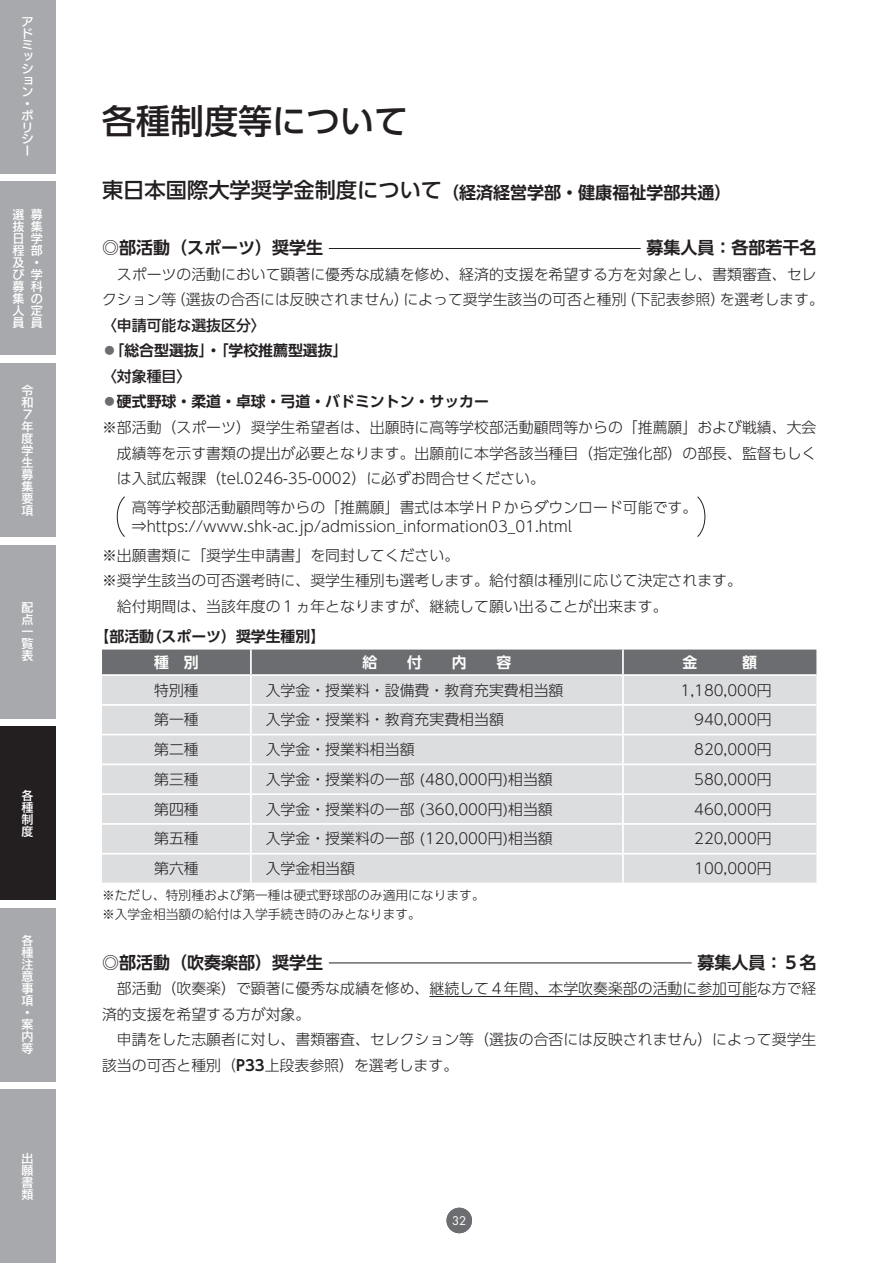
<style>
.page{position:relative;width:893px;height:1263px;background:#fff}
.page>*{position:absolute;margin:0;border:0;box-sizing:border-box;transform-origin:0 0}
.t1{font:500 34.05px "UD Shin Go Pr 6";color:#231f20}
.t2{font:700 16.95px "UD Shin Go Pr 6 De";color:#231f20}
.t3{font:300 14.85px/25.5px "UD Shin Go Pr 6";color:#231f20}
.t4{font:700 14.85px "UD Shin Go Pr 6 De";color:#231f20}
.t5{font:500 14.85px "UD Shin Go Pr 6";color:#231f20}
.t6{font:700 14.85px "UD Shin Go Pr 6 De";color:#fff}
.t7{font:300 12.75px/19.2px "UD Shin Go Pr 6";color:#231f20}
.t8{font:12px/12px "New Rodin Pro DB";color:#fff;text-align:justify}
.t9{font:11.7px/11.7px "New Rodin Pro DB";color:#fff}
.t10{font:11.7px "Futura";color:#fff}
.s1{font-family:"UD Shin Go Pr 6";font-weight:500;font-size:21.3px}
.s2{font-family:"UD Shin Go Pr 6";font-weight:300;color:#6c6d70}
.s3{font-family:"UD Shin Go Pr 6 De";font-weight:700}
</style>
<div class="page">
<hr style="left:429px;top:996px;width:328px;height:1px;background:#231f20">
<hr style="left:329px;top:248px;width:312px;height:1px;background:#231f20">
<hr style="left:329px;top:962px;width:363px;height:1px;background:#231f20">
<svg style="left:117px;top:496px;width:8px;height:41px"></svg>
<svg style="left:697px;top:496px;width:8px;height:41px"></svg>
<div style="left:102px;top:649px;width:714px;height:25px;background:#6c6d70"></div>
<div style="left:102px;top:676px;width:714px;height:206px;background:#dcdddf"></div>
<hr style="left:250px;top:649px;width:2px;height:25px;background:#fff">
<hr style="left:622px;top:649px;width:2px;height:25px;background:#fff">
<hr style="left:250px;top:676px;width:2px;height:28px;background:#fff">
<hr style="left:622px;top:676px;width:2px;height:28px;background:#fff">
<hr style="left:102px;top:704px;width:149px;height:2px;background:#fff">
<hr style="left:251px;top:704px;width:372px;height:2px;background:#fff">
<hr style="left:250px;top:706px;width:2px;height:28px;background:#fff">
<hr style="left:623px;top:704px;width:193px;height:2px;background:#fff">
<hr style="left:622px;top:706px;width:2px;height:28px;background:#fff">
<hr style="left:102px;top:734px;width:149px;height:1px;background:#fff">
<hr style="left:251px;top:734px;width:372px;height:1px;background:#fff">
<hr style="left:250px;top:735px;width:2px;height:28px;background:#fff">
<hr style="left:623px;top:734px;width:193px;height:1px;background:#fff">
<hr style="left:622px;top:735px;width:2px;height:28px;background:#fff">
<hr style="left:102px;top:763px;width:149px;height:2px;background:#fff">
<hr style="left:251px;top:763px;width:372px;height:2px;background:#fff">
<hr style="left:250px;top:765px;width:2px;height:28px;background:#fff">
<hr style="left:623px;top:763px;width:193px;height:2px;background:#fff">
<hr style="left:622px;top:765px;width:2px;height:28px;background:#fff">
<hr style="left:102px;top:793px;width:149px;height:2px;background:#fff">
<hr style="left:251px;top:793px;width:372px;height:2px;background:#fff">
<hr style="left:250px;top:795px;width:2px;height:28px;background:#fff">
<hr style="left:623px;top:793px;width:193px;height:2px;background:#fff">
<hr style="left:622px;top:795px;width:2px;height:28px;background:#fff">
<hr style="left:102px;top:823px;width:149px;height:2px;background:#fff">
<hr style="left:251px;top:823px;width:372px;height:2px;background:#fff">
<hr style="left:250px;top:825px;width:2px;height:28px;background:#fff">
<hr style="left:623px;top:823px;width:193px;height:2px;background:#fff">
<hr style="left:622px;top:825px;width:2px;height:28px;background:#fff">
<hr style="left:102px;top:853px;width:149px;height:1px;background:#fff">
<hr style="left:251px;top:853px;width:372px;height:1px;background:#fff">
<hr style="left:250px;top:854px;width:2px;height:28px;background:#fff">
<hr style="left:623px;top:853px;width:193px;height:1px;background:#fff">
<hr style="left:622px;top:854px;width:2px;height:28px;background:#fff">
<div style="left:446px;top:1208px;width:26px;height:25px;background:#6c6d70;border-radius:50%"></div>
<div style="left:0;top:0;width:55px;height:174px;background:#a8a9ad"></div>
<div style="left:0;top:181px;width:55px;height:174px;background:#a8a9ad"></div>
<div style="left:0;top:363px;width:55px;height:174px;background:#a8a9ad"></div>
<div style="left:0;top:544px;width:55px;height:174px;background:#a8a9ad"></div>
<div style="left:0;top:907px;width:55px;height:174px;background:#a8a9ad"></div>
<div style="left:0;top:1089px;width:55px;height:174px;background:#a8a9ad"></div>
<div style="left:0;top:726px;width:55px;height:174px;background:#231f20"></div>
<p class="t9" style="left:22px;top:15px;width:13px">アドミッション・ポリシー</p>
<p class="t8" style="left:13px;top:207px;width:13px;text-align:left">選抜日程及び募集人員</p>
<p class="t8" style="left:31px;top:207px;width:13px;text-align:left">募集学部・学科の定員</p>
<p class="t8" style="left:22px;top:383px;width:13px">令和７年度学生募集要項</p>
<p class="t8" style="left:22px;top:600px;width:13px">配点一覧表</p>
<p class="t8" style="left:22px;top:788px;width:13px">各種制度</p>
<p class="t8" style="left:22px;top:933px;width:13px;text-align:left">各種注意事項・案内等</p>
<p class="t8" style="left:22px;top:1152px;width:13px">出願書類</p>
<h1 class="t1" style="left:102px;top:94px;width:308px">各種制度等について</h1>
<p class="t2" style="left:102px;top:179px;width:631px"><span class="s1">東日本国際大学奨学金制度について</span>（経済経営学部・健康福祉学部共通）</p>
<p class="t2" style="left:102px;top:234px;width:223px">◎部活動（スポーツ）奨学生</p>
<p class="t2" style="left:646px;top:234px;width:172px">募集人員：各部若干名</p>
<p class="t3" style="left:102px;top:261px;width:723px">　スポーツの活動において顕著に優秀な成績を修め、経済的支援を希望する方を対象とし、書類審査、セレクション等（選抜の合否には反映されません）によって奨学生該当の可否と種別（下記表参照）を選考します。</p>
<p class="t5" style="left:102px;top:313px;width:165px">〈申請可能な選抜区分〉</p>
<p class="t4" style="left:102px;top:339px;width:247px"><span class="s2">◦</span>「総合型選抜」・「学校推薦型選抜」</p>
<p class="t5" style="left:102px;top:364px;width:91px">〈対象種目〉</p>
<p class="t4" style="left:102px;top:390px;width:388px"><span class="s2">◦</span>硬式野球・柔道・卓球・弓道・バドミントン・サッカー</p>
<p class="t3" style="left:117px;top:414px;width:701px;text-align:justify;text-indent:-15px">※部活動（スポーツ）奨学生希望者は、出願時に高等学校部活動顧問等からの「推薦願」および戦績、大会成績等を示す書類の提出が必要となります。出願前に本学各該当種目（指定強化部）の部長、監督もしくは入試広報課（tel.0246-35-0002）に必ずお問合せください。</p>
<p class="t3" style="left:132px;top:497px;width:567px;line-height:19.2px">高等学校部活動顧問等からの「推薦願」書式は本学ＨＰからダウンロード可能です。⇒https://www.shk-ac.jp/admission_information03_01.html</p>
<p class="t3" style="left:102px;top:542px;width:641px">※出願書類に「奨学生申請書」を同封してください。<br>※奨学生該当の可否選考時に、奨学生種別も選考します。給付額は種別に応じて決定されます。　給付期間は、当該年度の１ヵ年となりますが、継続して願い出ることが出来ます。</p>
<p class="t4" style="left:95px;top:625px;width:232px">【部活動（スポーツ）奨学生種別】</p>
<p class="t6" style="left:154px;top:650px;width:46px">種　別</p>
<p class="t3" style="left:154px;top:677px;width:46px">特別種</p>
<p class="t3" style="left:266px;top:677px;width:299px">入学金・授業料・設備費・教育充実費相当額</p>
<p class="t3" style="left:680px;top:677px;width:93px">1,180,000円</p>
<p class="t3" style="left:154px;top:706px;width:46px">第一種</p>
<p class="t3" style="left:266px;top:706px;width:240px">入学金・授業料・教育充実費相当額</p>
<p class="t3" style="left:694px;top:706px;width:79px">940,000円</p>
<p class="t3" style="left:154px;top:736px;width:46px">第二種</p>
<p class="t3" style="left:266px;top:736px;width:150px">入学金・授業料相当額</p>
<p class="t3" style="left:694px;top:736px;width:79px">820,000円</p>
<p class="t3" style="left:154px;top:766px;width:46px">第三種</p>
<p class="t3" style="left:266px;top:766px;width:289px">入学金・授業料の一部 (480,000円)相当額</p>
<p class="t3" style="left:694px;top:766px;width:79px">580,000円</p>
<p class="t3" style="left:154px;top:796px;width:46px">第四種</p>
<p class="t3" style="left:266px;top:796px;width:289px">入学金・授業料の一部 (360,000円)相当額</p>
<p class="t3" style="left:694px;top:796px;width:79px">460,000円</p>
<p class="t3" style="left:154px;top:825px;width:46px">第五種</p>
<p class="t3" style="left:266px;top:825px;width:289px">入学金・授業料の一部 (120,000円)相当額</p>
<p class="t3" style="left:694px;top:825px;width:79px">220,000円</p>
<p class="t3" style="left:154px;top:855px;width:46px">第六種</p>
<p class="t3" style="left:266px;top:855px;width:91px">入学金相当額</p>
<p class="t3" style="left:694px;top:855px;width:79px">100,000円</p>
<p class="t7" style="left:102px;top:885px;width:384px">※ただし、特別種および第一種は硬式野球部のみ適用になります。※入学金相当額の給付は入学手続き時のみとなります。</p>
<p class="t2" style="left:102px;top:948px;width:223px">◎部活動（吹奏楽部）奨学生</p>
<p class="t2" style="left:697px;top:948px;width:121px">募集人員：５名</p>
<p class="t3" style="left:102px;top:975px;width:716px">　部活動（吹奏楽）で顕著に優秀な成績を修め、継続して４年間、本学吹奏楽部の活動に参加可能な方で経済的支援を希望する方が対象。<br>　申請をした志願者に対し、書類審査、セレクション等（選抜の合否には反映されません）によって奨学生該当の可否と種別（<span class="s3">P33</span>上段表参照）を選考します。</p>
<p class="t10" style="left:452px;top:1212px;width:16px">32</p>
</div>
